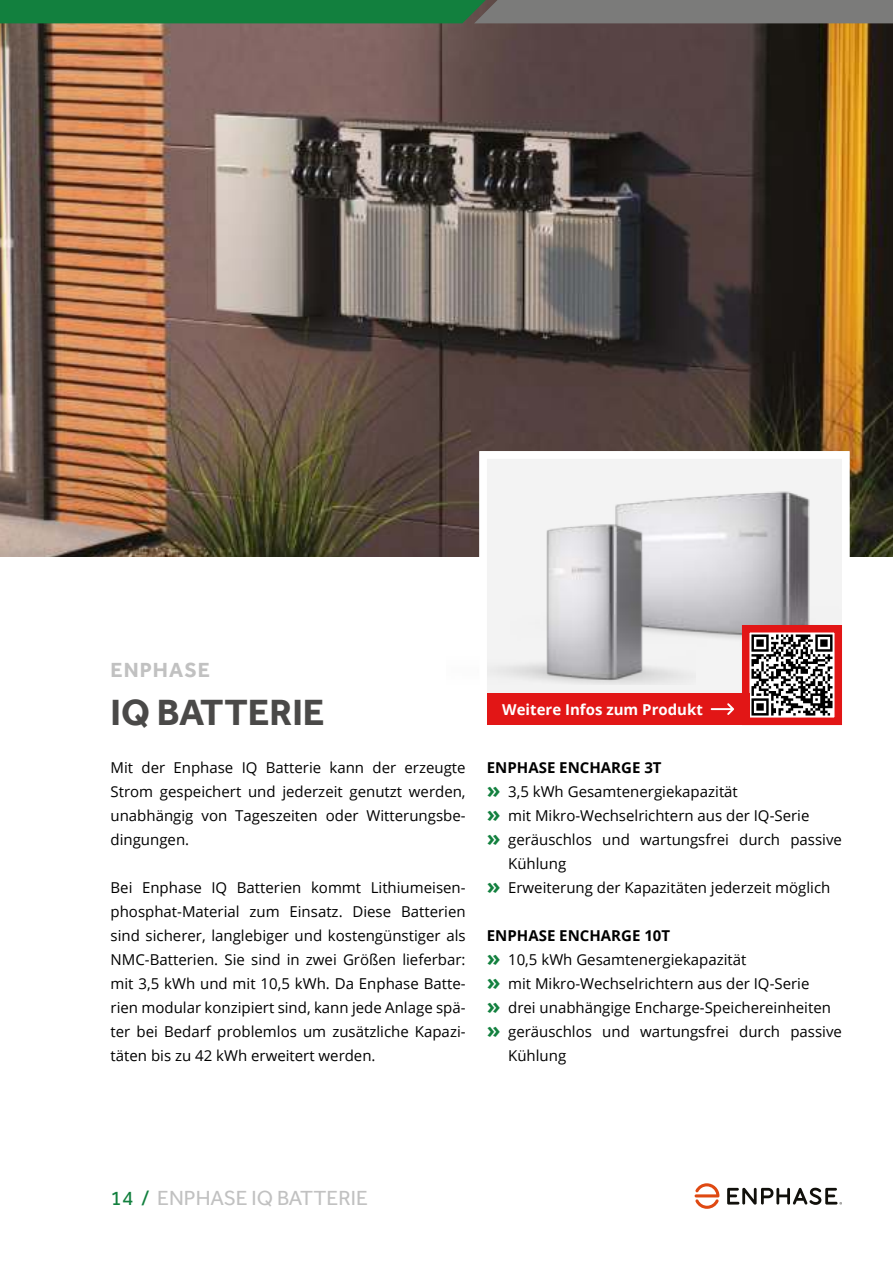
<style>
.page{position:relative;width:893px;height:1263px;background:#fff}
.page>*{position:absolute;margin:0;border:0;box-sizing:border-box;transform-origin:0 0}
.t1{font:700 37.5px "Effra";color:#4a4948}
.t2{font:21px "Effra";color:#c1c1c1}
.t3{font:700 21px "Effra";letter-spacing:.05em;color:#c1c1c1}
.t4{font:15px/24px "Open Sans";color:#000;text-align:justify}
.t5{font:700 15px "Open Sans";color:#000}
.t6{font:700 15px "Open Sans";color:#fff}
.s1{font-weight:700;font-size:22.5px;color:#12803e}
.s2{color:#12803e}
</style>
<div class="page">
<img style="left:0;top:23px;width:893px;height:534px">
<img style="left:446px;top:487px;width:30px;height:70px">
<svg style="left:695px;top:1183px;width:24px;height:26px"></svg>
<svg style="left:727px;top:1187px;width:115px;height:18px"></svg>
<svg style="left:476px;top:447px;width:377px;height:246px"></svg>
<div style="left:487px;top:693px;width:262px;height:32px;background:#e21616"></div>
<svg style="left:711px;top:621px;width:135px;height:105px"></svg>
<svg style="left:0;top:0;width:893px;height:23px;background:#427d59"></svg>
<h2 class="t3" style="left:111px;top:657px;width:101px">ENPHASE</h2>
<h1 class="t1" style="left:111px;top:690px;width:216px">IQ BATTERIE</h1>
<p class="t4" style="left:111px;top:757px;width:357px">Mit der Enphase IQ Batterie kann der erzeugte Strom gespeichert und jederzeit genutzt werden, unabhängig von Tageszeiten oder Witterungsbe&shy;dingungen.</p>
<p class="t4" style="left:111px;top:877px;width:357px">Bei Enphase IQ Batterien kommt Lithiumeisen&shy;phosphat-Material zum Einsatz. Diese Batterien sind sicherer, langlebiger und kostengünstiger als NMC-Batterien. Sie sind in zwei Größen lieferbar: mit 3,5 kWh und mit 10,5 kWh. Da Enphase Batte&shy;rien modular konzipiert sind, kann jede Anlage spä&shy;ter bei Bedarf problemlos um zusätzliche Kapazi&shy;täten bis zu 42 kWh erweitert werden.</p>
<p class="t6" style="left:502px;top:703px;width:202px">Weitere Infos zum Produkt</p>
<p class="t5" style="left:487px;top:761px;width:176px">ENPHASE ENCHARGE 3T</p>
<p class="t4" style="left:487px;top:781px;width:253px"><span class="s1">»</span> 3,5 kWh Gesamtenergiekapazität</p>
<p class="t4" style="left:487px;top:805px;width:324px"><span class="s1">»</span> mit Mikro-Wechselrichtern aus der IQ-Serie</p>
<p class="t4" style="left:487px;top:829px;width:357px"><span class="s1">»</span> geräuschlos und wartungsfrei durch passive</p>
<p class="t4" style="left:508px;top:853px;width:60px">Kühlung</p>
<p class="t4" style="left:487px;top:877px;width:345px"><span class="s1">»</span> Erweiterung der Kapazitäten jederzeit möglich</p>
<p class="t5" style="left:487px;top:929px;width:185px">ENPHASE ENCHARGE 10T</p>
<p class="t4" style="left:487px;top:949px;width:261px"><span class="s1">»</span> 10,5 kWh Gesamtenergiekapazität</p>
<p class="t4" style="left:487px;top:973px;width:324px"><span class="s1">»</span> mit Mikro-Wechselrichtern aus der IQ-Serie</p>
<p class="t4" style="left:487px;top:997px;width:346px"><span class="s1">»</span> drei unabhängige Encharge-Speichereinheiten</p>
<p class="t4" style="left:487px;top:1021px;width:357px"><span class="s1">»</span> geräuschlos und wartungsfrei durch passive</p>
<p class="t4" style="left:508px;top:1045px;width:60px">Kühlung</p>
<h2 class="t2" style="left:111px;top:1185px;width:259px"><span class="s2">14 /</span> ENPHASE IQ BATTERIE</h2>
</div>
